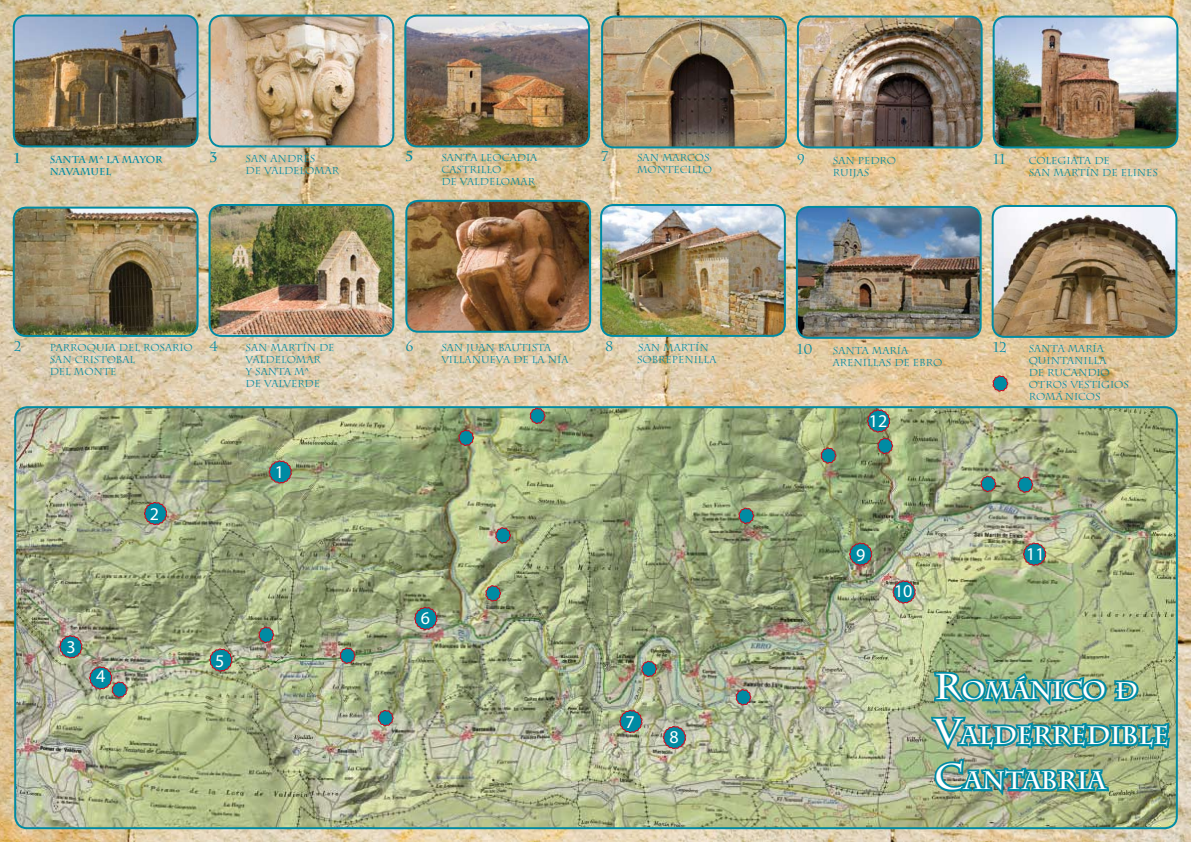
<style>
.page{position:relative;width:1191px;height:842px;background:#fff}
.page>*{position:absolute;margin:0;border:0;box-sizing:border-box;transform-origin:0 0}
.t1{font:700 25.2px/45px "Charlemagne Std";color:#fff}
.t2{font:18px "Myriad Pro";color:#fff}
.t3{font:14px "Charlemagne Std";color:#008ba3}
.t4{font:700 14px "Charlemagne Std";color:#008ba3}
.t5{font:10px/12px "Charlemagne Std";color:#008ba3}
.t6{font:700 10px/12px "Charlemagne Std";color:#008ba3}
.s1{font-size:36px}
.s2{font-size:24px}
</style>
<div class="page">
<img style="left:0;top:0;width:1191px;height:842px">
<img style="left:15px;top:407px;width:1161px;height:421px">
<img style="left:14px;top:208px;width:183px;height:128px">
<div style="left:13px;top:207px;width:185px;height:130px;border:2px solid #008ba3;border-radius:12px"></div>
<img style="left:14px;top:16px;width:183px;height:130px">
<div style="left:13px;top:15px;width:185px;height:132px;border:2px solid #008ba3;border-radius:12px"></div>
<img style="left:405px;top:16px;width:184px;height:130px">
<div style="left:404px;top:15px;width:186px;height:132px;border:2px solid #008ba3;border-radius:12px"></div>
<img style="left:601px;top:205px;width:184px;height:131px">
<div style="left:600px;top:204px;width:186px;height:133px;border:2px solid #008ba3;border-radius:12px"></div>
<img style="left:406px;top:201px;width:183px;height:131px">
<div style="left:405px;top:200px;width:186px;height:133px;border:2px solid #008ba3;border-radius:12px"></div>
<img style="left:209px;top:16px;width:184px;height:130px">
<div style="left:208px;top:15px;width:186px;height:132px;border:2px solid #008ba3;border-radius:12px"></div>
<img style="left:992px;top:206px;width:184px;height:131px">
<div style="left:991px;top:205px;width:186px;height:133px;border:2px solid #008ba3;border-radius:12px"></div>
<img style="left:797px;top:207px;width:183px;height:131px">
<div style="left:796px;top:206px;width:185px;height:133px;border:2px solid #008ba3;border-radius:12px"></div>
<img style="left:602px;top:17px;width:184px;height:130px">
<div style="left:601px;top:16px;width:186px;height:132px;border:2px solid #008ba3;border-radius:12px"></div>
<img style="left:209px;top:205px;width:184px;height:129px">
<div style="left:208px;top:204px;width:186px;height:133px;border:2px solid #008ba3;border-radius:12px"></div>
<img style="left:798px;top:17px;width:183px;height:130px">
<div style="left:797px;top:16px;width:185px;height:132px;border:2px solid #008ba3;border-radius:12px"></div>
<img style="left:993px;top:17px;width:184px;height:130px">
<div style="left:992px;top:16px;width:186px;height:132px;border:2px solid #008ba3;border-radius:12px"></div>
<svg style="left:1023px;top:543px;width:22px;height:22px"></svg>
<svg style="left:893px;top:581px;width:22px;height:22px"></svg>
<svg style="left:867px;top:410px;width:23px;height:22px"></svg>
<svg style="left:663px;top:726px;width:22px;height:23px"></svg>
<svg style="left:849px;top:543px;width:23px;height:22px"></svg>
<svg style="left:619px;top:710px;width:23px;height:23px"></svg>
<svg style="left:414px;top:607px;width:23px;height:23px"></svg>
<svg style="left:210px;top:649px;width:22px;height:22px"></svg>
<svg style="left:60px;top:635px;width:22px;height:23px"></svg>
<svg style="left:269px;top:461px;width:22px;height:22px"></svg>
<svg style="left:89px;top:667px;width:38px;height:31px"></svg>
<svg style="left:992px;top:376px;width:16px;height:15px"></svg>
<svg style="left:931px;top:669px;width:209px;height:39px;background:#61a290"></svg>
<img style="left:928px;top:714px;width:245px;height:84px">
<svg style="left:144px;top:502px;width:23px;height:23px"></svg>
<svg style="left:340px;top:648px;width:15px;height:16px"></svg>
<svg style="left:378px;top:710px;width:15px;height:16px"></svg>
<svg style="left:259px;top:627px;width:15px;height:16px"></svg>
<svg style="left:495px;top:527px;width:15px;height:16px"></svg>
<svg style="left:485px;top:585px;width:16px;height:16px"></svg>
<svg style="left:459px;top:430px;width:15px;height:16px"></svg>
<svg style="left:736px;top:689px;width:15px;height:16px"></svg>
<svg style="left:641px;top:661px;width:15px;height:16px"></svg>
<svg style="left:877px;top:438px;width:15px;height:16px"></svg>
<svg style="left:1017px;top:477px;width:16px;height:15px"></svg>
<svg style="left:980px;top:476px;width:16px;height:16px"></svg>
<svg style="left:739px;top:508px;width:15px;height:16px"></svg>
<svg style="left:530px;top:408px;width:15px;height:16px"></svg>
<svg style="left:821px;top:448px;width:15px;height:15px"></svg>
<p class="t4" style="left:14px;top:150px;width:8px">1</p>
<p class="t6" style="left:50px;top:154px;width:114px">SANTA Mª LA MAYOR<br>NAVAMUEL</p>
<p class="t4" style="left:209px;top:149px;width:10px">3</p>
<p class="t5" style="left:245px;top:153px;width:95px">SAN ANDRÉS<br>DE VALDELOMAR</p>
<p class="t3" style="left:14px;top:339px;width:10px">2</p>
<p class="t5" style="left:50px;top:342px;width:144px">PARROQUIA DEL ROSARIO<br>SAN CRISTOBAL<br>DEL MONTE</p>
<p class="t3" style="left:209px;top:339px;width:10px">4</p>
<p class="t5" style="left:245px;top:342px;width:91px">SAN MARTÍN DE<br>VALDELOMAR<br>Y SANTA Mª<br>DE VALVERDE</p>
<p class="t2" style="left:150px;top:502px;width:11px">2</p>
<p class="t2" style="left:275px;top:461px;width:11px">1</p>
<p class="t2" style="left:67px;top:636px;width:11px">3</p>
<p class="t2" style="left:96px;top:665px;width:11px">4</p>
<p class="t2" style="left:215px;top:650px;width:11px">5</p>
<p class="t4" style="left:405px;top:148px;width:10px">5</p>
<p class="t5" style="left:441px;top:152px;width:97px">SANTA LEOCADIA<br>CASTRILLO<br>DE VALDELOMAR</p>
<p class="t3" style="left:601px;top:149px;width:9px">7</p>
<p class="t5" style="left:637px;top:152px;width:77px">SAN MARCOS<br>MONTECILLO</p>
<p class="t3" style="left:405px;top:338px;width:10px">6</p>
<p class="t5" style="left:441px;top:342px;width:129px">SAN JUAN BAUTISTA<br>VILLANUEVA DE LA NÍA</p>
<p class="t3" style="left:605px;top:338px;width:10px">8</p>
<p class="t5" style="left:637px;top:342px;width:81px">SAN MARTÍN<br>SOBREPENILLA</p>
<p class="t2" style="left:421px;top:607px;width:11px">6</p>
<p class="t2" style="left:625px;top:710px;width:11px">7</p>
<p class="t2" style="left:669px;top:726px;width:11px">8</p>
<p class="t3" style="left:797px;top:152px;width:10px">9</p>
<p class="t5" style="left:833px;top:155px;width:65px">SAN PEDRO<br>RUIJAS</p>
<p class="t3" style="left:992px;top:152px;width:15px">11</p>
<p class="t5" style="left:1028px;top:155px;width:131px">COLEGIATA DE<br>SAN MARTÍN DE ELINES</p>
<p class="t3" style="left:797px;top:341px;width:17px">10</p>
<p class="t5" style="left:833px;top:344px;width:111px">SANTA MARÍA<br>ARENILLAS DE EBRO</p>
<p class="t3" style="left:992px;top:339px;width:16px">12</p>
<p class="t5" style="left:1028px;top:343px;width:102px">SANTA MARÍA<br>QUINTANILLA<br>DE RUCANDIO<br>OTROS VESTIGIOS<br>ROMÁ NICOS</p>
<p class="t2" style="left:868px;top:409px;width:20px">12</p>
<p class="t2" style="left:856px;top:543px;width:11px">9</p>
<p class="t2" style="left:894px;top:580px;width:20px">10</p>
<p class="t2" style="left:1026px;top:543px;width:20px">11</p>
<p class="t1" style="left:934px;top:668px;width:236px"><span class="s1">R</span>OMÁNICO <span class="s2">Ð<br></span><span class="s1">V</span>ALDERREDIBLE<br><span class="s1">C</span>ANTABRIA</p>
</div>
